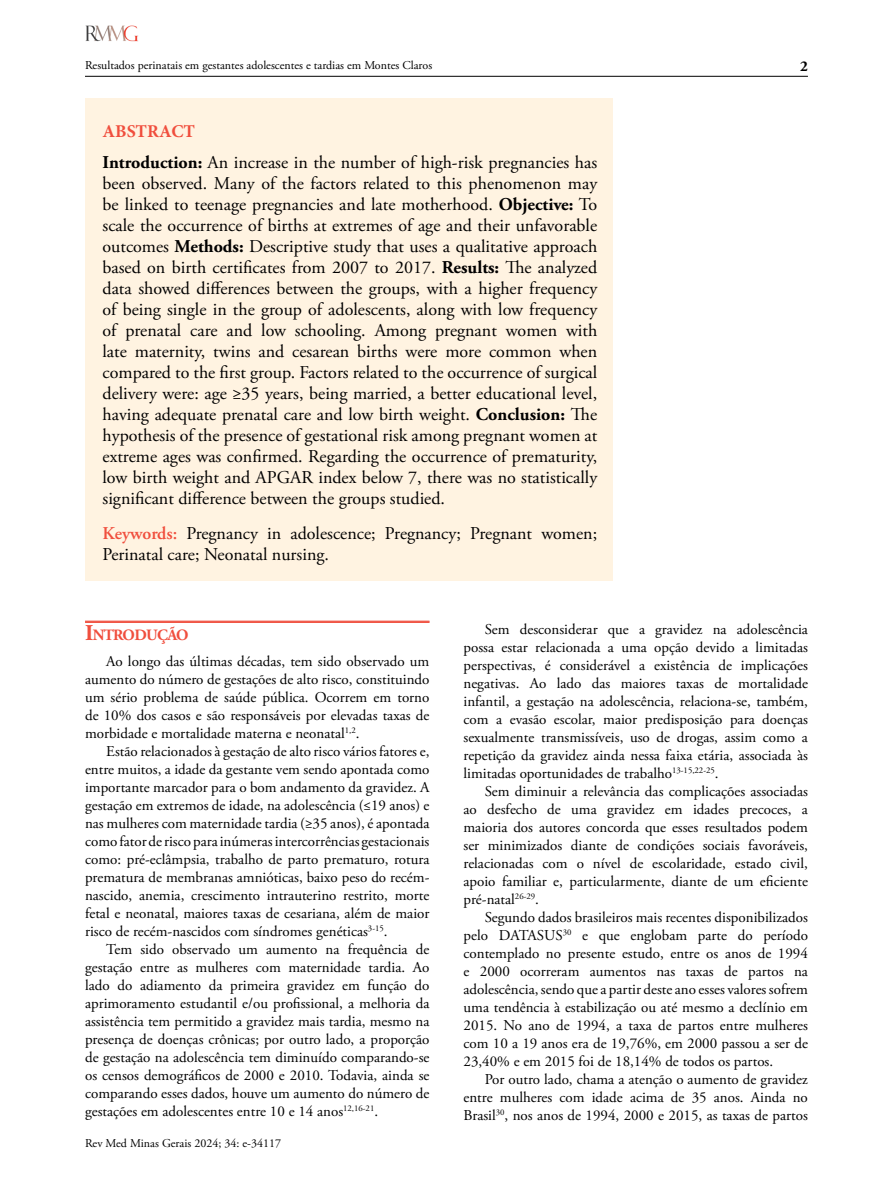
<style>
.page{position:relative;width:893px;height:1191px;background:#fff}
.page>*{position:absolute;margin:0;border:0;box-sizing:border-box;transform-origin:0 0}
.t1{font:18px/21px "Adobe Garamond Pro";color:#000;text-align:justify}
.t2{font:700 18px "Minion Pro";color:#f04e3d}
.t3{font:700 15.75px "Adobe Garamond Pro";letter-spacing:-.045em;color:#f04e3d}
.t4{font:15px/18px "Adobe Garamond Pro";color:#000;text-align:justify}
.t5{font:700 15px "Adobe Garamond Pro";color:#000}
.t6{font:12px "Adobe Garamond Pro";color:#000}
.t7{font:12px "Adobe Garamond Pro";color:#000101}
.s1{font-weight:700}
.s2{font-weight:600;color:#f04e3d}
.s3{font-size:22.5px}
</style>
<div class="page">
<hr style="left:85px;top:76px;width:723px;height:1px;background:#000">
<img style="left:85px;top:26px;width:53px;height:16px">
<hr style="left:85px;top:621px;width:344px;height:1px;background:#f04e3d">
<hr style="left:85px;top:622px;width:344px;height:1px;background:#f04e3d">
<div style="left:85px;top:98px;width:527px;height:482px;background:#fff3e1"></div>
<p class="t6" style="left:85px;top:58px;width:349px">Resultados perinatais em gestantes adolescentes e tardias em Montes Claros</p>
<p class="t2" style="left:103px;top:118px;width:94px">ABSTRACT</p>
<p class="t1" style="left:103px;top:152px;width:496px"><span class="s1">Introduction:</span> An increase in the number of high-risk pregnancies has been observed. Many of the factors related to this phenomenon may be linked to teenage pregnancies and late motherhood. <span class="s1">Objective:</span> To scale the occurrence of births at extremes of age and their unfavorable outcomes <span class="s1">Methods:</span> Descriptive study that uses a qualitative approach based on birth certificates from 2007 to 2017. <span class="s1">Results:</span> The analyzed data showed differences between the groups, with a higher frequency of being single in the group of adolescents, along with low frequency of prenatal care and low schooling. Among pregnant women with late maternity, twins and cesarean births were more common when compared to the first group. Factors related to the occurrence of surgical delivery were: age ≥35 years, being married, a better educational level, having adequate prenatal care and low birth weight. <span class="s1">Conclusion:</span> The hypothesis of the presence of gestational risk among pregnant women at extreme ages was confirmed. Regarding the occurrence of prematurity, low birth weight and APGAR index below 7, there was no statistically significant difference between the groups studied.</p>
<p class="t1" style="left:103px;top:523px;width:496px"><span class="s2">Keywords:</span> Pregnancy in adolescence; Pregnancy; Pregnant women;<br>Perinatal care; Neonatal nursing.</p>
<p class="t5" style="left:800px;top:58px;width:9px">2</p>
<p class="t3" style="left:85px;top:625px;width:105px"><span class="s3">I</span>NTRODUÇÃO</p>
<p class="t4" style="left:85px;top:653px;width:346px;text-indent:21px">Ao longo das últimas décadas, tem sido observado um aumento do número de gestações de alto risco, constituindo um sério problema de saúde pública. Ocorrem em torno de 10% dos casos e são responsáveis por elevadas taxas de morbidade e mortalidade materna e neonatal<sup>1,2</sup>.</p>
<p class="t4" style="left:85px;top:743px;width:346px;text-indent:21px">Estão relacionados à gestação de alto risco vários fatores e, entre muitos, a idade da gestante vem sendo apontada como importante marcador para o bom andamento da gravidez. A gestação em extremos de idade, na adolescência (≤19 anos) e nas mulheres com maternidade tardia (≥35 anos), é apontada como fator de risco para inúmeras intercorrências gestacionais como: pré-eclâmpsia, trabalho de parto prematuro, rotura prematura de membranas amnióticas, baixo peso do recém&shy;nascido, anemia, crescimento intrauterino restrito, morte fetal e neonatal, maiores taxas de cesariana, além de maior risco de recém-nascidos com síndromes genéticas<sup>3-15</sup>.</p>
<p class="t4" style="left:85px;top:941px;width:346px;text-indent:21px">Tem sido observado um aumento na frequência de gestação entre as mulheres com maternidade tardia. Ao lado do adiamento da primeira gravidez em função do aprimoramento estudantil e/ou profissional, a melhoria da assistência tem permitido a gravidez mais tardia, mesmo na presença de doenças crônicas; por outro lado, a proporção de gestação na adolescência tem diminuído comparando-se os censos demográficos de 2000 e 2010. Todavia, ainda se comparando esses dados, houve um aumento do número de gestações em adolescentes entre 10 e 14 anos<sup>12,16-21</sup>.</p>
<p class="t7" style="left:85px;top:1135px;width:197px">Rev Med Minas Gerais 2024; 34: e-34117</p>
<p class="t4" style="left:463px;top:621px;width:346px;text-indent:21px">Sem desconsiderar que a gravidez na adolescência possa estar relacionada a uma opção devido a limitadas perspectivas, é considerável a existência de implicações negativas. Ao lado das maiores taxas de mortalidade infantil, a gestação na adolescência, relaciona-se, também, com a evasão escolar, maior predisposição para doenças sexualmente transmissíveis, uso de drogas, assim como a repetição da gravidez ainda nessa faixa etária, associada às limitadas oportunidades de trabalho<sup>13-15,22-25</sup>.</p>
<p class="t4" style="left:463px;top:783px;width:346px;text-indent:21px">Sem diminuir a relevância das complicações associadas ao desfecho de uma gravidez em idades precoces, a maioria dos autores concorda que esses resultados podem ser minimizados diante de condições sociais favoráveis, relacionadas com o nível de escolaridade, estado civil, apoio familiar e, particularmente, diante de um eficiente pré-natal<sup>26-29</sup>.</p>
<p class="t4" style="left:463px;top:909px;width:346px;text-indent:21px">Segundo dados brasileiros mais recentes disponibilizados pelo DATASUS<sup>30</sup> e que englobam parte do período contemplado no presente estudo, entre os anos de 1994 e 2000 ocorreram aumentos nas taxas de partos na adolescência, sendo que a partir deste ano esses valores sofrem uma tendência à estabilização ou até mesmo a declínio em 2015. No ano de 1994, a taxa de partos entre mulheres com 10 a 19 anos era de 19,76%, em 2000 passou a ser de 23,40% e em 2015 foi de 18,14% de todos os partos.</p>
<p class="t4" style="left:463px;top:1071px;width:346px;text-indent:21px">Por outro lado, chama a atenção o aumento de gravidez entre mulheres com idade acima de 35 anos. Ainda no Brasil<sup>30</sup>, nos anos de 1994, 2000 e 2015, as taxas de partos</p>
</div>
